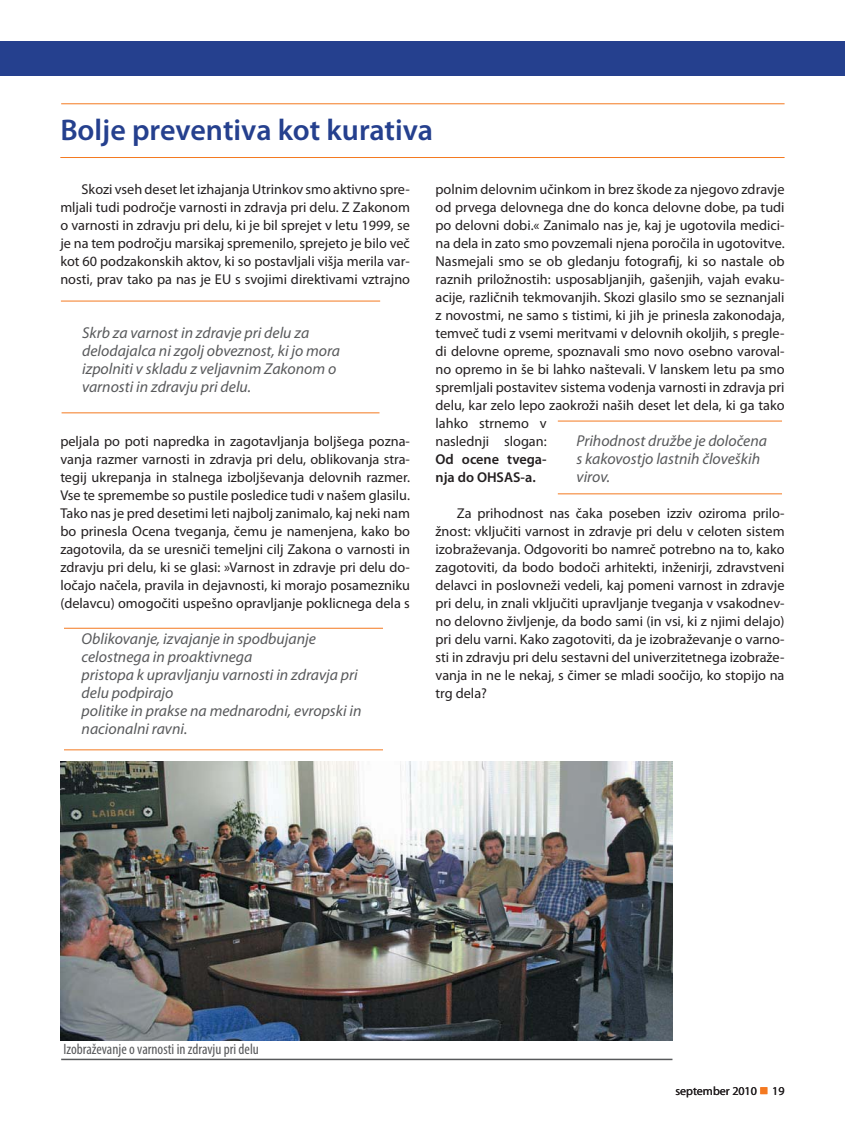
<style>
.page{position:relative;width:845px;height:1143px;background:#fff}
.page>*{position:absolute;margin:0;border:0;box-sizing:border-box;transform-origin:0 0}
.t1{font:600 30px "Myriad Pro";color:#25408e}
.t2{font:italic 15.75px/18px "Myriad Pro";color:#58595b}
.t3{font:condensed 15px "Myriad Pro";color:#58595b}
.t4{font:14.25px/18px "Myriad Pro";color:#231f20;text-align:justify}
.t5{font:600 14.25px/18px "Myriad Pro";color:#231f20}
.t6{font:12px "Myriad Pro";color:#231f20}
</style>
<div class="page">
<hr style="left:61px;top:1058px;width:611px;height:1px;background:#58595b">
<hr style="left:60px;top:157px;width:724px;height:1px;background:#f47920">
<hr style="left:61px;top:103px;width:723px;height:1px;background:#f47920">
<hr style="left:62px;top:412px;width:317px;height:1px;background:#f47920">
<hr style="left:61px;top:300px;width:319px;height:1px;background:#f47920">
<hr style="left:64px;top:627px;width:319px;height:1px;background:#f47920">
<hr style="left:64px;top:749px;width:319px;height:1px;background:#f47920">
<hr style="left:557px;top:420px;width:224px;height:1px;background:#f47920">
<hr style="left:557px;top:493px;width:224px;height:1px;background:#f47920">
<img style="left:60px;top:761px;width:612px;height:278px">
<div style="left:0;top:42px;width:844px;height:34px;background:#25408e"></div>
<h1 class="t1" style="left:60px;top:119px;width:374px">Bolje preventiva kot kurativa</h1>
<p class="t4" style="left:60px;top:181px;width:351px;text-indent:21px">Skozi vseh deset let izhajanja Utrinkov smo aktivno spre&shy;mljali tudi področje varnosti in zdravja pri delu. Z Zakonom o varnosti in zdravju pri delu, ki je bil sprejet v letu 1999, se je na tem področju marsikaj spremenilo, sprejeto je bilo več kot 60 podzakonskih aktov, ki so postavljali višja merila var&shy;nosti, prav tako pa nas je EU s svojimi direktivami vztrajno</p>
<p class="t2" style="left:82px;top:325px;width:259px">Skrb za varnost in zdravje pri delu za delodajalca ni zgolj obveznost, ki jo mora izpolniti v skladu z veljavnim Zakonom o varnosti in zdravju pri delu.</p>
<p class="t4" style="left:60px;top:433px;width:351px">peljala po poti napredka in zagotavljanja boljšega pozna&shy;vanja razmer varnosti in zdravja pri delu, oblikovanja stra&shy;tegij ukrepanja in stalnega izboljševanja delovnih razmer.<br>Vse te spremembe so pustile posledice tudi v našem glasilu.<br>Tako nas je pred desetimi leti najbolj zanimalo, kaj neki nam bo prinesla Ocena tveganja, čemu je namenjena, kako bo zagotovila, da se uresniči temeljni cilj Zakona o varnosti in zdravju pri delu, ki se glasi: »Varnost in zdravje pri delu do&shy;ločajo načela, pravila in dejavnosti, ki morajo posamezniku (delavcu) omogočiti uspešno opravljanje poklicnega dela s</p>
<p class="t2" style="left:82px;top:631px;width:281px">Oblikovanje, izvajanje in spodbujanje celostnega in proaktivnega<br>pristopa k upravljanju varnosti in zdravja pri delu podpirajo<br>politike in prakse na mednarodni, evropski in nacionalni ravni.</p>
<p class="t4" style="left:435px;top:181px;width:350px;text-align:left">polnim delovnim učinkom in brez škode za njegovo zdravje od prvega delovnega dne do konca delovne dobe, pa tudi po delovni dobi.« Zanimalo nas je, kaj je ugotovila medici&shy;na dela in zato smo povzemali njena poročila in ugotovitve.<br>Nasmejali smo se ob gledanju fotografij, ki so nastale ob raznih priložnostih: usposabljanjih, gašenjih, vajah evaku&shy;acije, različnih tekmovanjih. Skozi glasilo smo se seznanjali z novostmi, ne samo s tistimi, ki jih je prinesla zakonodaja, temveč tudi z vsemi meritvami v delovnih okoljih, s pregle&shy;di delovne opreme, spoznavali smo novo osebno varoval&shy;no opremo in še bi lahko naštevali. V lanskem letu pa smo spremljali postavitev sistema vodenja varnosti in zdravja pri delu, kar zelo lepo zaokroži naših deset let dela, ki ga tako lahko strnemo v<br>naslednji slogan:</p>
<p class="t5" style="left:435px;top:451px;width:113px">Od ocene tvega&shy;nja do OHSAS-a.</p>
<p class="t4" style="left:435px;top:505px;width:350px;text-indent:21px">Za prihodnost nas čaka poseben izziv oziroma prilo&shy;žnost: vključiti varnost in zdravje pri delu v celoten sistem izobraževanja. Odgovoriti bo namreč potrebno na to, kako zagotoviti, da bodo bodoči arhitekti, inženirji, zdravstveni delavci in poslovneži vedeli, kaj pomeni varnost in zdravje pri delu, in znali vključiti upravljanje tveganja v vsakodnev&shy;no delovno življenje, da bodo sami (in vsi, ki z njimi delajo) pri delu varni. Kako zagotoviti, da je izobraževanje o varno&shy;sti in zdravju pri delu sestavni del univerzitetnega izobraže&shy;vanja in ne le nekaj, s čimer se mladi soočijo, ko stopijo na trg dela?</p>
<p class="t2" style="left:576px;top:433px;width:192px">Prihodnost družbe je določena s kakovostjo lastnih človeških virov.</p>
<p class="t3" style="left:63px;top:1043px;width:197px">Izobraževanje o varnosti in zdravju pri delu</p>
<p class="t6" style="left:675px;top:1085px;width:83px">september 2010</p>
<p class="t6" style="left:771px;top:1085px;width:14px">19</p>
</div>
